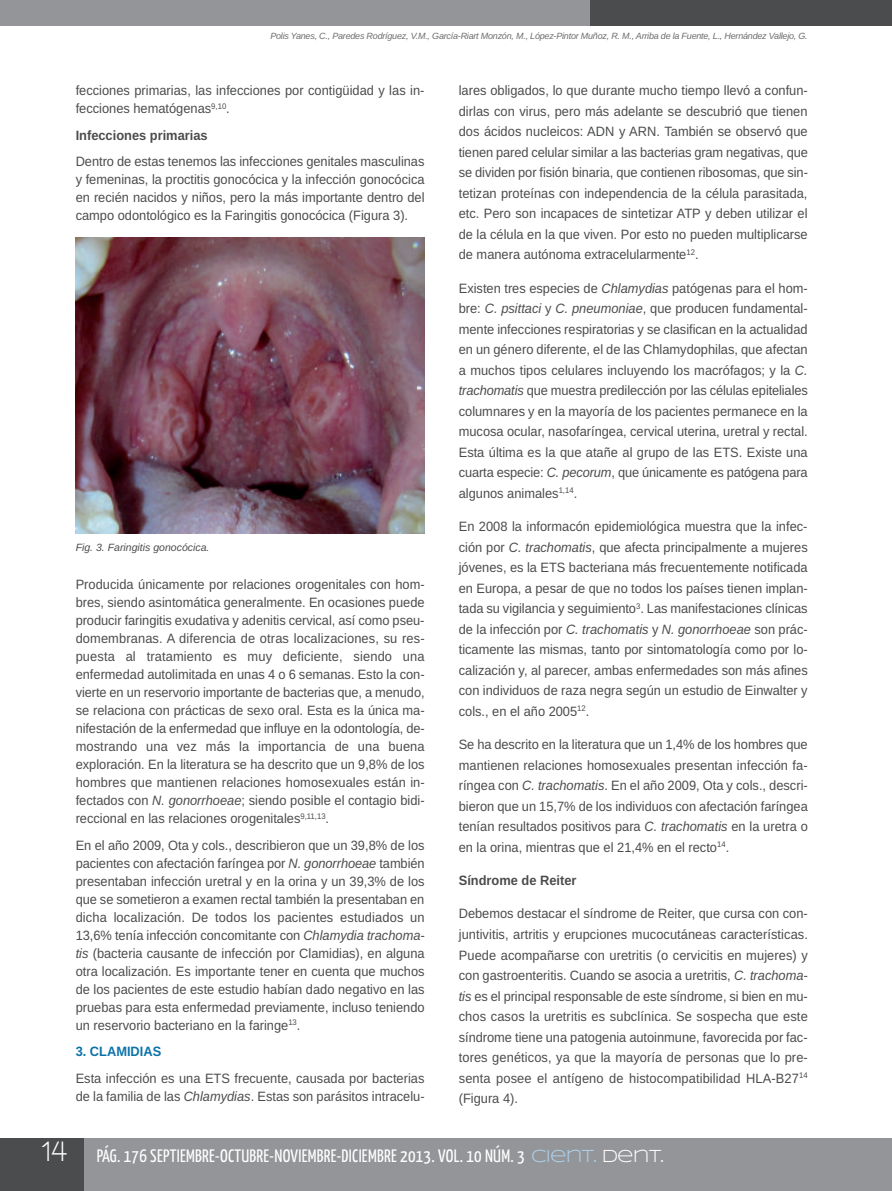
<style>
.page{position:relative;width:892px;height:1191px;background:#fff}
.page>*{position:absolute;margin:0;border:0;box-sizing:border-box;transform-origin:0 0}
.t1{font:18px "Yanone Kaffeesatz";letter-spacing:.015em;color:#fff}
.t2{font:13.5px/20.5px "Arimo";color:#4b4c4d;text-align:justify;scale:.95 1}
.t3{font:700 13.5px "Arimo";color:#4b4c4d;scale:.95 1}
.t4{font:700 13.5px "Arimo";color:#0b72a8;scale:.95 1}
.t5{font:italic 10.5px "Arimo";color:#4b4c4d}
.t6{font:italic 9px "Arimo";letter-spacing:-.025em;color:#6c6d70}
.s1{font-style:italic}
.s2{font-family:"Walkway";font-weight:700;font-size:30px}
.s3{font-family:"Syncopate";color:#add2ed}
.s4{font-family:"Syncopate"}
</style>
<div class="page">
<div style="left:0;top:1138px;width:891px;height:52px;background:#939598"></div>
<div style="left:0;top:0;width:598px;height:25px;background:#939598"></div>
<div style="left:590px;top:0;width:301px;height:25px;background:#4b4c4d"></div>
<div style="left:0;top:1138px;width:84px;height:52px;background:#4b4c4d"></div>
<img style="left:76px;top:237px;width:348px;height:296px">
<p class="t6" style="left:270px;top:30px;width:538px">Polis Yanes, C., Paredes Rodríguez, V.M., García-Riart Monzón, M., lópez-Pintor Muñoz, R. M., arriba de la Fuente, l., Hernández Vallejo, G.</p>
<p class="t2" style="left:76px;top:81px;width:368px;line-height:18.3px">fecciones primarias, las infecciones por contigüidad y las in&shy;fecciones hematógenas<sup>9,10</sup>.</p>
<p class="t3" style="left:76px;top:127px;width:140px">Infecciones primarias</p>
<p class="t2" style="left:76px;top:153px;width:368px;line-height:18px">Dentro de estas tenemos las infecciones genitales masculinas y femeninas, la proctitis gonocócica y la infección gonocócica en recién nacidos y niños, pero la más importante dentro del campo odontológico es la Faringitis gonocócica (Figura 3).</p>
<p class="t5" style="left:76px;top:541px;width:135px">Fig. 3. Faringitis gonocócica.</p>
<p class="t2" style="left:76px;top:575px;width:369px;line-height:18px">Producida únicamente por relaciones orogenitales con hom&shy;bres, siendo asintomática generalmente. En ocasiones puede producir faringitis exudativa y adenitis cervical, así como pseu&shy;domembranas. A diferencia de otras localizaciones, su res&shy;puesta al tratamiento es muy deficiente, siendo una enfermedad autolimitada en unas 4 o 6 semanas. Esto la con&shy;vierte en un reservorio importante de bacterias que, a menudo, se relaciona con prácticas de sexo oral. Esta es la única ma&shy;nifestación de la enfermedad que influye en la odontología, de&shy;mostrando una vez más la importancia de una buena exploración. En la literatura se ha descrito que un 9,8% de los hombres que mantienen relaciones homosexuales están in&shy;fectados con <span class="s1">n. gonorrhoeae</span>; siendo posible el contagio bidi&shy;reccional en las relaciones orogenitales<sup>9,11,13</sup>.</p>
<p class="t2" style="left:76px;top:836px;width:369px;line-height:18px">En el año 2009, Ota y cols., describieron que un 39,8% de los pacientes con afectación faríngea por <span class="s1">n. gonorrhoeae</span> también presentaban infección uretral y en la orina y un 39,3% de los que se sometieron a examen rectal también la presentaban en dicha localización. De todos los pacientes estudiados un 13,6% tenía infección concomitante con <span class="s1">Chlamydia trachoma&shy;tis</span> (bacteria causante de infección por Clamidias), en alguna otra localización. Es importante tener en cuenta que muchos de los pacientes de este estudio habían dado negativo en las pruebas para esta enfermedad previamente, incluso teniendo un reservorio bacteriano en la faringe<sup>13</sup>.</p>
<p class="t4" style="left:76px;top:1043px;width:92px">3. CLAMIDIAS</p>
<p class="t2" style="left:76px;top:1069px;width:369px;line-height:18px">Esta infección es una ETS frecuente, causada por bacterias de la familia de las <span class="s1">Chlamydias</span>. Estas son parásitos intracelu-</p>
<p class="t2" style="left:458px;top:80px;width:369px">lares obligados, lo que durante mucho tiempo llevó a confun&shy;dirlas con virus, pero más adelante se descubrió que tienen dos ácidos nucleicos: ADN y ARN. También se observó que tienen pared celular similar a las bacterias gram negativas, que se dividen por fisión binaria, que contienen ribosomas, que sin&shy;tetizan proteínas con independencia de la célula parasitada, etc. Pero son incapaces de sintetizar ATP y deben utilizar el de la célula en la que viven. Por esto no pueden multiplicarse de manera autónoma extracelularmente<sup>12</sup>.</p>
<p class="t2" style="left:458px;top:277px;width:369px">Existen tres especies de <span class="s1">Chlamydias</span> patógenas para el hom&shy;bre: <span class="s1">C. psittaci</span> y <span class="s1">C. pneumoniae</span>, que producen fundamental&shy;mente infecciones respiratorias y se clasifican en la actualidad en un género diferente, el de las Chlamydophilas, que afectan a muchos tipos celulares incluyendo los macrófagos; y la <span class="s1">C. trachomatis</span> que muestra predilección por las células epiteliales columnares y en la mayoría de los pacientes permanece en la mucosa ocular, nasofaríngea, cervical uterina, uretral y rectal.<br>Esta última es la que atañe al grupo de las ETS. Existe una cuarta especie: <span class="s1">C. pecorum</span>, que únicamente es patógena para algunos animales<sup>1,14</sup>.</p>
<p class="t2" style="left:458px;top:516px;width:369px">En 2008 la informacón epidemiológica muestra que la infec&shy;ción por <span class="s1">C. trachomatis</span>, que afecta principalmente a mujeres jóvenes, es la ETS bacteriana más frecuentemente notificada en Europa, a pesar de que no todos los países tienen implan&shy;tada su vigilancia y seguimiento<sup>3</sup>. Las manifestaciones clínicas de la infección por <span class="s1">C. trachomatis</span> y <span class="s1">n. gonorrhoeae</span> son prác&shy;ticamente las mismas, tanto por sintomatología como por lo&shy;calización y, al parecer, ambas enfermedades son más afines con individuos de raza negra según un estudio de Einwalter y cols., en el año 2005<sup>12</sup>.</p>
<p class="t2" style="left:458px;top:734px;width:369px">Se ha descrito en la literatura que un 1,4% de los hombres que mantienen relaciones homosexuales presentan infección fa&shy;ríngea con <span class="s1">C. trachomatis</span>. En el año 2009, Ota y cols., descri&shy;bieron que un 15,7% de los individuos con afectación faríngea tenían resultados positivos para <span class="s1">C. trachomatis</span> en la uretra o en la orina, mientras que el 21,4% en el recto<sup>14</sup>.</p>
<p class="t3" style="left:458px;top:872px;width:125px">Síndrome de Reiter</p>
<p class="t2" style="left:458px;top:903px;width:369px">Debemos destacar el síndrome de Reiter, que cursa con con&shy;juntivitis, artritis y erupciones mucocutáneas características.<br>Puede acompañarse con uretritis (o cervicitis en mujeres) y con gastroenteritis. Cuando se asocia a uretritis, <span class="s1">C. trachoma&shy;tis</span> es el principal responsable de este síndrome, si bien en mu&shy;chos casos la uretritis es subclínica. Se sospecha que este síndrome tiene una patogenia autoinmune, favorecida por fac&shy;tores genéticos, ya que la mayoría de personas que lo pre&shy;senta posee el antígeno de histocompatibilidad hLA-B27<sup>14 </sup>(Figura 4).</p>
<h1 class="t1" style="left:40px;top:1144px;width:625px"><span class="s2">14</span> PÁG. 176 SEPTIEMBRE-OCTUBRE-NOVIEMBRE-DICIEMBRE 2013. VOL. 10 NÚM. 3 <span class="s3">CIENT.</span> <span class="s4">DENT.</span></h1>
</div>
